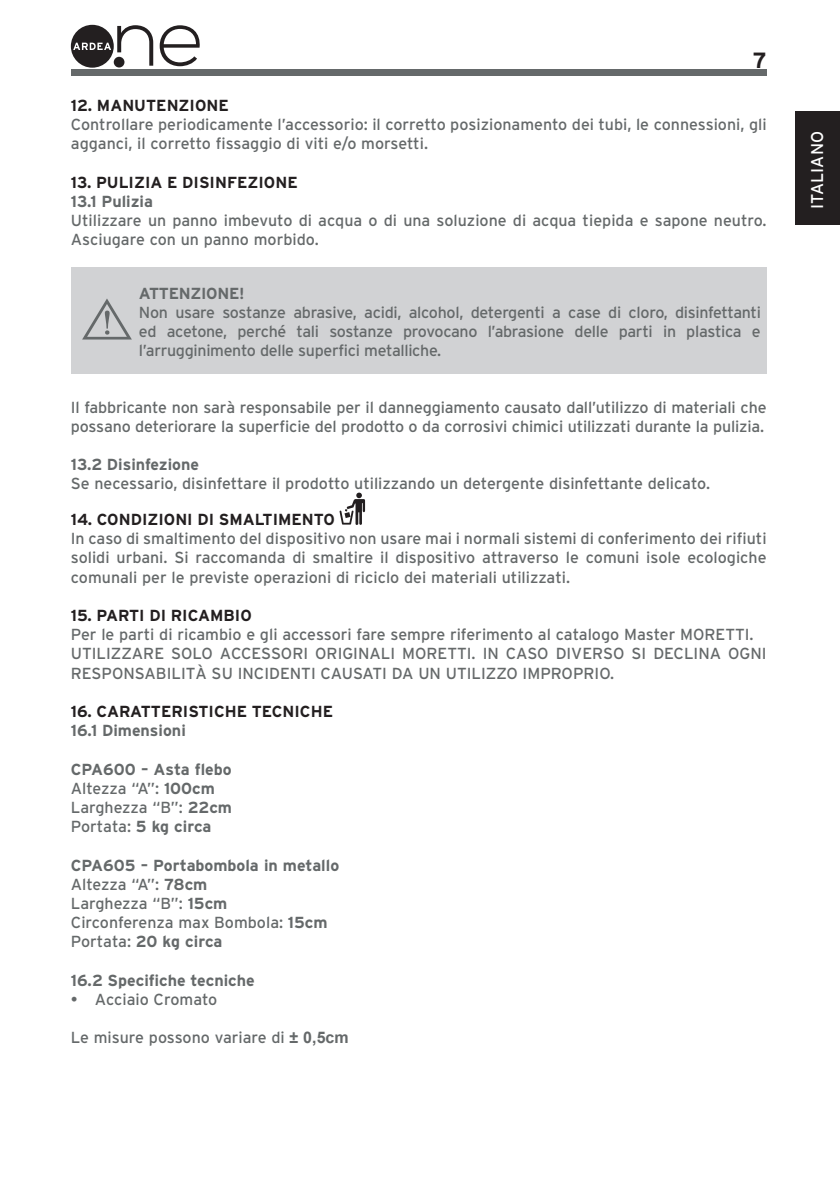
<style>
.page{position:relative;width:840px;height:1190px;background:#fff}
.page>*{position:absolute;margin:0;border:0;box-sizing:border-box;transform-origin:0 0}
.t1{font:700 22px "Interstate";color:#231f20}
.t2{font:17px "Interstate";letter-spacing:.005em;color:#fff}
.t3{font:16px/19.2px "Interstate";color:#65696a}
.t4{font:700 16px/19.2px "Interstate";color:#65696a}
.t5{font:700 16px "Interstate";color:#231f20}
.t6{font:700 16px "Interstate";letter-spacing:-.02em;color:#65696a}
.s1{font-weight:400}
.s2{font-weight:700}
.s3{font-family:"Arial";font-weight:700}
</style>
<div class="page">
<div style="left:71px;top:69px;width:695px;height:7px;background:#65696a"></div>
<div style="left:795px;top:111px;width:44px;height:113px;background:#231f20"></div>
<svg style="left:117px;top:25px;width:36px;height:41px"></svg>
<svg style="left:160px;top:25px;width:40px;height:41px"></svg>
<div style="left:71px;top:25px;width:43px;height:43px;background:#231f20;border-radius:50%"></div>
<div style="left:114px;top:57px;width:10px;height:11px;background:#231f20;border-radius:50%"></div>
<svg style="left:73px;top:43px;width:38px;height:7px"></svg>
<div style="left:71px;top:268px;width:695px;height:106px;background:#d1d2d4"></div>
<svg style="left:82px;top:298px;width:50px;height:42px"></svg>
<svg style="left:339px;top:493px;width:26px;height:32px"></svg>
<h1 class="t1" style="left:752px;top:48px;width:15px">7</h1>
<p class="t5" style="left:71px;top:96px;width:159px">12. MANUTENZIONE</p>
<p class="t3" style="left:71px;top:115px;width:697px">Controllare periodicamente l’accessorio: il corretto posizionamento dei tubi, le connessioni, gli agganci, il corretto fissaggio di viti e/o morsetti.</p>
<p class="t5" style="left:71px;top:173px;width:228px">13. PULIZIA E DISINFEZIONE</p>
<p class="t4" style="left:71px;top:191px;width:84px">13.1 Pulizia</p>
<p class="t3" style="left:71px;top:211px;width:697px">Utilizzare un panno imbevuto di acqua o di una soluzione di acqua tiepida e sapone neutro.<br>Asciugare con un panno morbido.</p>
<p class="t6" style="left:139px;top:284px;width:107px">ATTENZIONE!</p>
<p class="t3" style="left:139px;top:302px;width:623px;text-align:justify">Non usare sostanze abrasive, acidi, alcohol, detergenti a case di cloro, disinfettanti ed acetone, perché tali sostanze provocano l’abrasione delle parti in plastica e l’arrugginimento delle superfici metalliche.</p>
<p class="t3" style="left:71px;top:397px;width:697px">Il fabbricante non sarà responsabile per il danneggiamento causato dall’utilizzo di materiali che possano deteriorare la superficie del prodotto o da corrosivi chimici utilizzati durante la pulizia.</p>
<p class="t4" style="left:71px;top:455px;width:130px">13.2 Disinfezione</p>
<p class="t3" style="left:71px;top:474px;width:640px">Se necessario, disinfettare il prodotto utilizzando un detergente disinfettante delicato.</p>
<p class="t5" style="left:71px;top:510px;width:265px">14. CONDIZIONI DI SMALTIMENTO</p>
<p class="t3" style="left:71px;top:529px;width:697px;text-align:justify">In caso di smaltimento del dispositivo non usare mai i normali sistemi di conferimento dei rifiuti solidi urbani. Si raccomanda di smaltire il dispositivo attraverso le comuni isole ecologiche comunali per le previste operazioni di riciclo dei materiali utilizzati.</p>
<p class="t5" style="left:71px;top:606px;width:182px">15. PARTI DI RICAMBIO</p>
<p class="t3" style="left:71px;top:625px;width:697px">Per le parti di ricambio e gli accessori fare sempre riferimento al catalogo Master MORETTI.<br>UTILIZZARE SOLO ACCESSORI ORIGINALI MORETTI. IN CASO DIVERSO SI DECLINA OGNI<br>RESPONSABILITÀ SU INCIDENTI CAUSATI DA UN UTILIZZO IMPROPRIO.</p>
<p class="t5" style="left:71px;top:702px;width:263px">16. CARATTERISTICHE TECNICHE</p>
<p class="t4" style="left:71px;top:721px;width:116px">16.1 Dimensioni</p>
<p class="t4" style="left:71px;top:759px;width:163px">CPA600 – Asta flebo<br><span class="s1">Altezza “A”:</span> 100cm<br><span class="s1">Larghezza “B”:</span> 22cm<br><span class="s1">Portata:</span> 5 kg circa</p>
<p class="t3" style="left:71px;top:855px;width:270px"><span class="s2">CPA605 – Portabombola in metallo<br></span>Altezza “A”: <span class="s2">78cm<br></span>Larghezza “B”: <span class="s2">15cm<br></span>Circonferenza max Bombola: <span class="s2">15cm<br></span>Portata: <span class="s2">20 kg circa</span></p>
<p class="t4" style="left:71px;top:970px;width:185px">16.2 Specifiche tecniche</p>
<p class="t3" style="left:71px;top:990px;width:148px">• Acciaio Cromato</p>
<p class="t3" style="left:71px;top:1028px;width:279px">Le misure possono variare di <span class="s3">± 0,5cm</span></p>
<p class="t2" style="left:807px;top:209px;width:79px;rotate:-90deg">ITALIANO</p>
</div>
